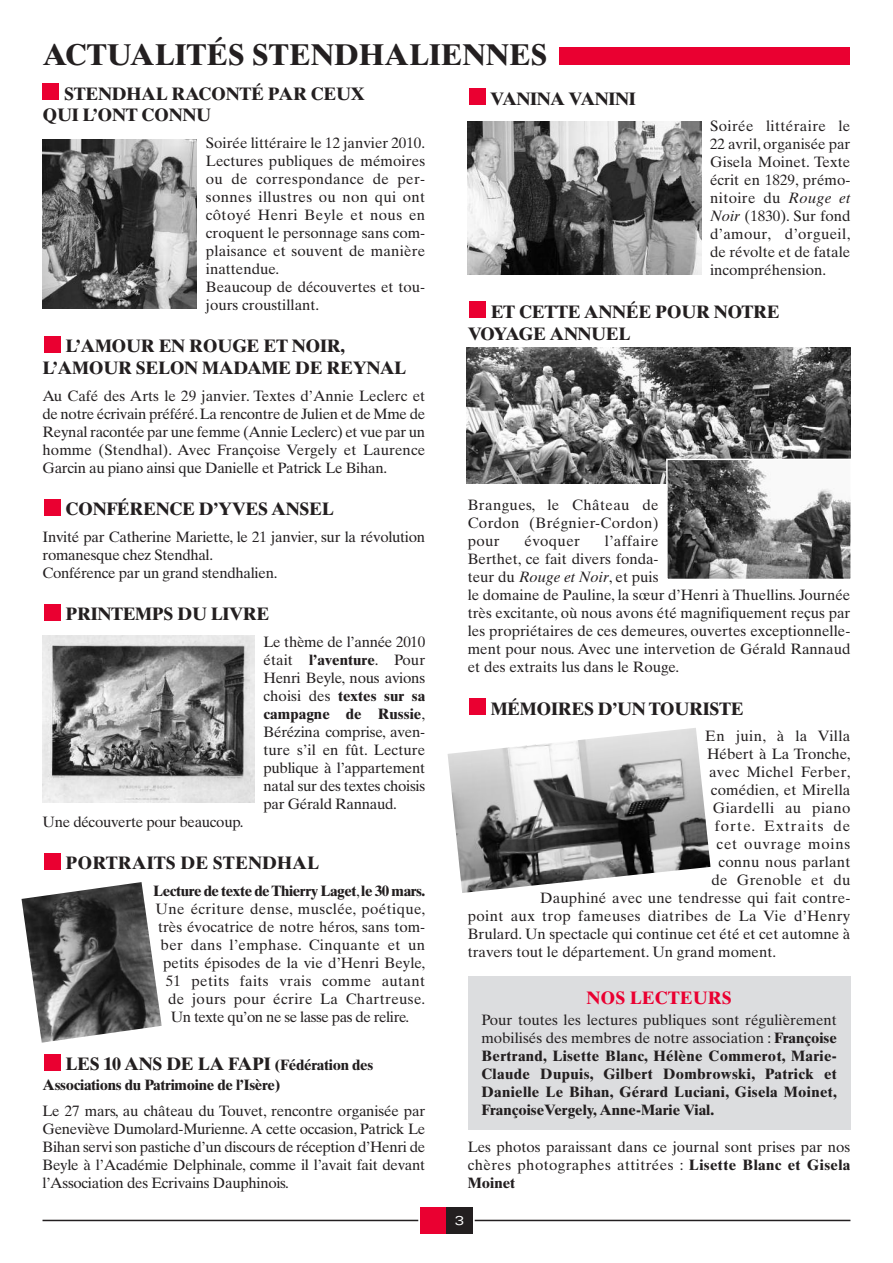
<style>
.page{position:relative;width:893px;height:1263px;background:#fff}
.page>*{position:absolute;margin:0;border:0;box-sizing:border-box;transform-origin:0 0}
.t1{font:700 30px "Times Ten";color:#231f20}
.t2{font:700 18px/21.6px "Times Ten";letter-spacing:-.02em;color:#231f20}
.t3{font:700 18px "Times Ten";color:#231f20}
.t4{font:700 18px "Times Ten";color:#ea0031}
.t5{font:15px/18px "Times Ten";color:#231f20;text-align:justify}
.t6{font:700 15px/18px "Times Ten";letter-spacing:-.02em;color:#231f20;text-align:justify}
.t7{font:15px "Times Ten";letter-spacing:.025em;color:#231f20}
.t8{font:15px/18px "Times Ten";letter-spacing:-.02em;color:#231f20}
.t9{font:15px "Times Ten";letter-spacing:-.03em;color:#231f20}
.t10{font:15px "Times Ten";letter-spacing:.075em;color:#231f20}
.t11{font:15px "Times Ten";letter-spacing:.05em;color:#231f20}
.t12{font:expanded 12px "Unitus B";color:#fff}
.s1{font-weight:700}
.s2{font-weight:400}
.s3{font-size:15px}
.s4{font-style:italic}
</style>
<div class="page">
<div style="left:469px;top:699px;width:16px;height:16px;background:#ea0031"></div>
<div style="left:469px;top:302px;width:16px;height:16px;background:#ea0031"></div>
<div style="left:469px;top:89px;width:16px;height:16px;background:#ea0031"></div>
<div style="left:421px;top:1208px;width:26px;height:26px;background:#ea0031"></div>
<div style="left:447px;top:1208px;width:26px;height:26px;background:#231f20"></div>
<hr style="left:475px;top:1220px;width:375px;height:1px;background:#231f20">
<hr style="left:43px;top:1220px;width:375px;height:1px;background:#231f20">
<div style="left:44px;top:1054px;width:16px;height:16px;background:#ea0031"></div>
<div style="left:44px;top:853px;width:16px;height:16px;background:#ea0031"></div>
<div style="left:44px;top:604px;width:16px;height:16px;background:#ea0031"></div>
<div style="left:44px;top:499px;width:16px;height:16px;background:#ea0031"></div>
<div style="left:44px;top:336px;width:16px;height:16px;background:#ea0031"></div>
<div style="left:559px;top:47px;width:291px;height:17px;background:#ea0031"></div>
<div style="left:43px;top:84px;width:16px;height:16px;background:#ea0031"></div>
<div style="left:468px;top:976px;width:382px;height:154px;background:#dcdddf"></div>
<img style="left:43px;top:635px;width:211px;height:167px">
<img style="left:43px;top:139px;width:154px;height:170px">
<img style="left:468px;top:121px;width:233px;height:154px">
<img style="left:22px;top:882px;width:140px;height:161px">
<img style="left:466px;top:348px;width:384px;height:135px">
<img style="left:669px;top:462px;width:180px;height:115px">
<div style="left:666px;top:459px;width:186px;height:121px;border:2px solid #fff"></div>
<img style="left:448px;top:728px;width:262px;height:165px">
<h1 class="t1" style="left:43px;top:44px;width:506px">ACTUALITÉS STENDHALIENNES</h1>
<p class="t2" style="left:43px;top:85px;width:324px;text-indent:22px">STENDHAL RACONTÉ PAR CEUX<br>QUI L’ONT CONNU</p>
<p class="t5" style="left:206px;top:135px;width:221px;text-align:left">Soirée littéraire le 12 janvier 2010.<br>Lectures publiques de mémoires ou de correspondance de per&shy;sonnes illustres ou non qui ont côtoyé Henri Beyle et nous en croquent le personnage sans com&shy;plaisance et souvent de manière inattendue.<br>Beaucoup de découvertes et tou&shy;jours croustillant.</p>
<p class="t2" style="left:43px;top:337px;width:365px;text-indent:23px">L’AMOUR EN ROUGE ET NOIR,<br>L’AMOUR SELON MADAME DE REYNAL</p>
<p class="t5" style="left:43px;top:388px;width:384px">Au Café des Arts le 29 janvier. Textes d’Annie Leclerc et de notre écrivain préféré.La rencontre de Julien et de Mme de Reynal racontée par une femme (Annie Leclerc) et vue par un homme (Stendhal). Avec Françoise Vergely et Laurence Garcin au piano ainsi que Danielle et Patrick Le Bihan.</p>
<p class="t2" style="left:65px;top:500px;width:270px">CONFÉRENCE D’YVES ANSEL</p>
<p class="t8" style="left:43px;top:529px;width:384px">Invité par Catherine Mariette, le 21 janvier, sur la révolution romanesque chez Stendhal.<br>Conférence par un grand stendhalien.</p>
<p class="t2" style="left:65px;top:605px;width:205px">PRINTEMPS DU LIVRE</p>
<p class="t5" style="left:263px;top:634px;width:163px">Le thème de l’année 2010 était <span class="s1">l’aventure</span>. Pour Henri Beyle, nous avions choisi des <span class="s1">textes sur sa campagne de Russie</span>, Bérézina comprise, aven&shy;ture s’il en fût. Lecture publique à l’appartement natal sur des textes choisis par Gérald Rannaud.</p>
<p class="t8" style="left:43px;top:814px;width:203px">Une découverte pour beaucoup.</p>
<p class="t3" style="left:65px;top:857px;width:255px">PORTRAITS DE STENDHAL</p>
<p class="t6" style="left:153px;top:884px;width:274px">Lecture de texte deThierry Laget<span class="s2">,</span>le 30 mars.</p>
<p class="t7" style="left:156px;top:903px;width:271px">Une écriture dense, musclée, poétique,</p>
<p class="t5" style="left:158px;top:919px;width:269px">très évocatrice de notre héros, sans tom-</p>
<p class="t7" style="left:161px;top:939px;width:266px">ber dans l’emphase. Cinquante et un</p>
<p class="t5" style="left:163px;top:955px;width:264px">petits épisodes de la vie d’Henri Beyle,</p>
<p class="t7" style="left:166px;top:975px;width:261px">51 petits faits vrais comme autant</p>
<p class="t7" style="left:168px;top:993px;width:258px">de jours pour écrire La Chartreuse.</p>
<p class="t9" style="left:171px;top:1011px;width:240px">Un texte qu’on ne se lasse pas de relire.</p>
<p class="t2" style="left:65px;top:1055px;width:309px">LES 10 ANS DE LA FAPI <span class="s3">(Fédération des</span></p>
<p class="t6" style="left:43px;top:1077px;width:239px">Associations du Patrimoine de l’Isère)</p>
<p class="t5" style="left:43px;top:1103px;width:384px">Le 27 mars, au château du Touvet, rencontre organisée par Geneviève Dumolard-Murienne.A cette occasion, Patrick Le Bihan servi son pastiche d’un discours de réception d’Henri de Beyle à l’Académie Delphinale, comme il l’avait fait devant l’Association des Ecrivains Dauphinois.</p>
<p class="t2" style="left:490px;top:90px;width:147px">VANINA VANINI</p>
<p class="t5" style="left:710px;top:119px;width:142px">Soirée littéraire le 22 avril, organisée par Gisela Moinet. Texte écrit en 1829, prémo&shy;nitoire du <span class="s4">Rouge et Noir</span> (1830). Sur fond d’amour, d’orgueil, de révolte et de fatale incompréhension.</p>
<p class="t2" style="left:468px;top:303px;width:313px;text-indent:23px">ET CETTE ANNÉE POUR NOTRE<br>VOYAGE ANNUEL</p>
<p class="t5" style="left:468px;top:497px;width:192px">Brangues, le Château de Cordon (Brégnier-Cordon) pour</p>
<p class="t5" style="left:468px;top:533px;width:384px;text-align:left;text-indent:137px">l’affaire<br>Berthet, ce fait divers fonda-<br>teur du <span class="s4">Rouge et Noir</span>, et puis<br>le domaine de Pauline, la sœur d’Henri à Thuellins. Journée très excitante, où nous avons été magnifiquement reçus par les propriétaires de ces demeures, ouvertes exceptionnelle&shy;ment pour nous. Avec une intervetion de Gérald Rannaud et des extraits lus dans le Rouge.</p>
<p class="t2" style="left:491px;top:700px;width:255px">MÉMOIRES D’UN TOURISTE</p>
<p class="t7" style="left:705px;top:731px;width:147px">En juin, à la Villa</p>
<p class="t5" style="left:707px;top:747px;width:145px">Hébert à La Tronche,</p>
<p class="t7" style="left:709px;top:767px;width:143px">avec Michel Ferber,</p>
<p class="t5" style="left:711px;top:783px;width:141px">comédien, et Mirella</p>
<p class="t7" style="left:713px;top:803px;width:139px">Giardelli au piano</p>
<p class="t10" style="left:715px;top:821px;width:137px">forte. Extraits de</p>
<p class="t11" style="left:717px;top:839px;width:135px">cet ouvrage moins</p>
<p class="t5" style="left:718px;top:855px;width:133px">connu nous parlant</p>
<p class="t7" style="left:711px;top:875px;width:141px">de Grenoble et du</p>
<p class="t5" style="left:540px;top:891px;width:312px">Dauphiné avec une tendresse qui fait contre-</p>
<p class="t7" style="left:468px;top:911px;width:384px">point aux trop fameuses diatribes de La Vie d’Henry</p>
<p class="t5" style="left:468px;top:927px;width:384px">Brulard. Un spectacle qui continue cet été et cet automne à</p>
<p class="t5" style="left:468px;top:945px;width:310px">travers tout le département. Un grand moment.</p>
<p class="t7" style="left:524px;top:535px;width:57px">évoquer</p>
<p class="t4" style="left:586px;top:992px;width:147px">NOS LECTEURS</p>
<p class="t6" style="left:481px;top:1012px;width:357px"><span class="s2">Pour toutes les lectures publiques sont régulièrement mobilisés des membres de notre association :</span> Françoise Bertrand, Lisette Blanc, Hélène Commerot, Marie-Claude Dupuis, Gilbert Dombrowski, Patrick et Danielle Le Bihan, Gérard Luciani, Gisela Moinet, FrançoiseVergely, Anne-Marie Vial.</p>
<p class="t5" style="left:468px;top:1139px;width:384px">Les photos paraissant dans ce journal sont prises par nos chères photographes attitrées : <span class="s1">Lisette Blanc et Gisela Moinet</span></p>
<p class="t12" style="left:454px;top:1214px;width:12px">3</p>
</div>
